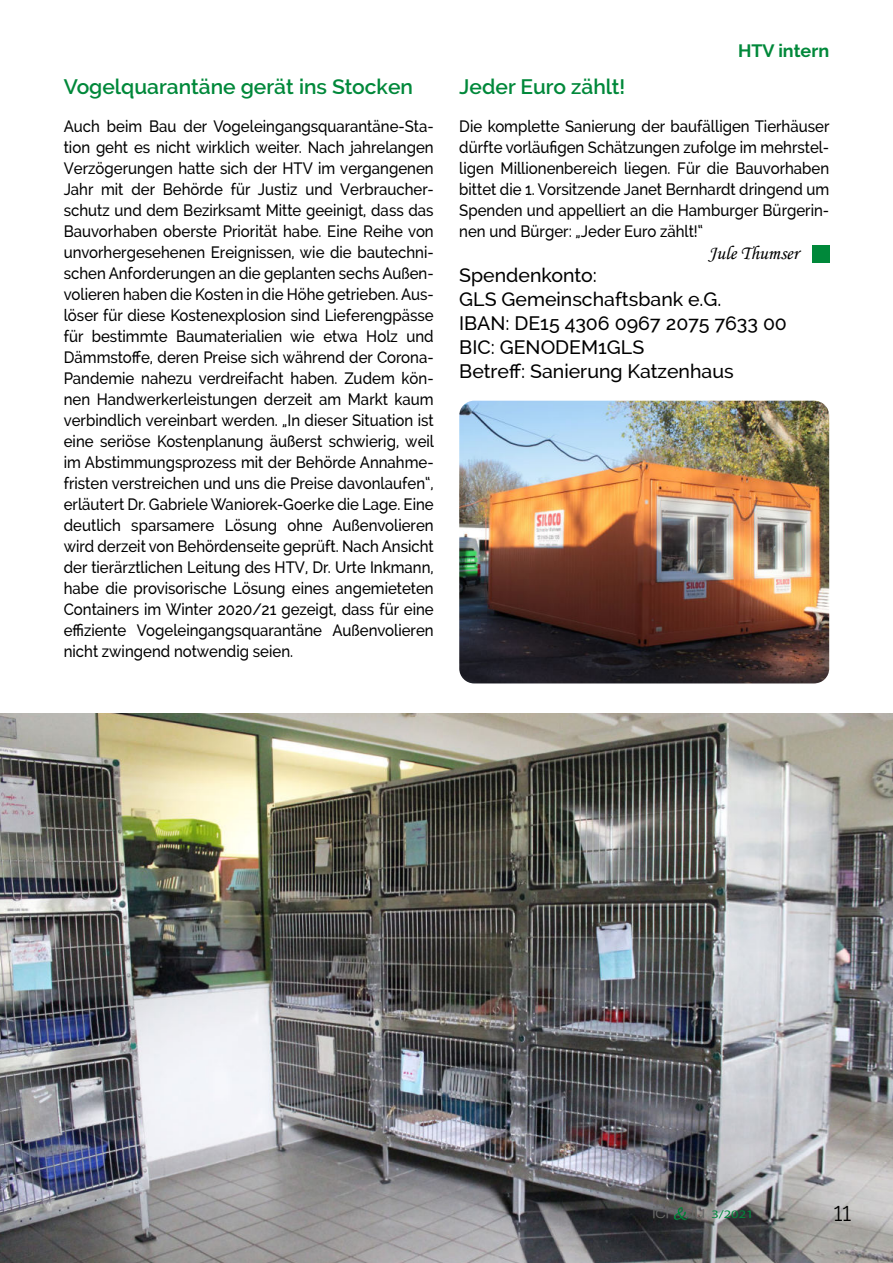
<style>
.page{position:relative;width:893px;height:1263px;background:#fff}
.page>*{position:absolute;margin:0;border:0;box-sizing:border-box;transform-origin:0 0}
.t1{font:600 21px "Raleway";color:#00883a}
.t2{font:21px "Raleway";color:#000}
.t3{font:500 19.5px/24px "Raleway";color:#000}
.t4{font:19.5px "Monotype Corsiva";color:#000}
.t5{font:700 18px "Raleway";color:#00883a}
.t6{font:500 16.5px/21px "Raleway";color:#000;text-align:justify;scale:.91 1}
.t7{font:11.55px "Myriad Pro";color:#00883a;scale:1.26 1}
.s1{font-family:"Helvetica Neue LT";font-weight:300;font-stretch:expanded;font-size:16.95px;color:#666}
</style>
<div class="page">
<img style="left:0;top:713px;width:893px;height:550px">
<img style="left:459px;top:401px;width:370px;height:282px">
<svg style="left:674px;top:1207px;width:14px;height:13px"></svg>
<div style="left:812px;top:246px;width:17px;height:17px;background:#00883a"></div>
<p class="t1" style="left:64px;top:79px;width:351px">Vogelquarantäne gerät ins Stocken</p>
<p class="t6" style="left:64px;top:116px;width:408px">Auch beim Bau der Vogeleingangsquarantäne-Sta&shy;tion geht es nicht wirklich weiter. Nach jahrelangen Verzögerungen hatte sich der HTV im vergangenen Jahr mit der Behörde für Justiz und Verbraucher&shy;schutz und dem Bezirksamt Mitte geeinigt, dass das Bauvorhaben oberste Priorität habe. Eine Reihe von unvorhergesehenen Ereignissen, wie die bautechni&shy;schen Anforderungen an die geplanten sechs Außen&shy;volieren haben die Kosten in die Höhe getrieben. Aus&shy;löser für diese Kostenexplosion sind Lieferengpässe für bestimmte Baumaterialien wie etwa Holz und Dämmstoffe, deren Preise sich während der Corona-Pandemie nahezu verdreifacht haben. Zudem kön&shy;nen Handwerkerleistungen derzeit am Markt kaum verbindlich vereinbart werden. „In dieser Situation ist eine seriöse Kostenplanung äußerst schwierig, weil im Abstimmungsprozess mit der Behörde Annahme&shy;fristen verstreichen und uns die Preise davonlaufen“, erläutert Dr. Gabriele Waniorek-Goerke die Lage. Eine deutlich sparsamere Lösung ohne Außenvolieren wird derzeit von Behördenseite geprüft. Nach Ansicht der tierärztlichen Leitung des HTV, Dr. Urte Inkmann, habe die provisorische Lösung eines angemieteten Containers im Winter 2020/21 gezeigt, dass für eine effiziente Vogeleingangsquarantäne Außenvolieren nicht zwingend notwendig seien.</p>
<p class="t1" style="left:459px;top:79px;width:167px">Jeder Euro zählt!</p>
<p class="t5" style="left:738px;top:41px;width:93px">HTV intern</p>
<p class="t6" style="left:459px;top:116px;width:408px">Die komplette Sanierung der baufälligen Tierhäuser dürfte vorläufigen Schätzungen zufolge im mehrstel&shy;ligen Millionenbereich liegen. Für die Bauvorhaben bittet die 1. Vorsitzende Janet Bernhardt dringend um Spenden und appelliert an die Hamburger Bürgerin&shy;nen und Bürger: „Jeder Euro zählt!“</p>
<p class="t3" style="left:459px;top:263px;width:329px">Spendenkonto:<br>GLS Gemeinschaftsbank e.G.<br>IBAN: DE15 4306 0967 2075 7633 00<br>BIC: GENODEM1GLS<br>Betreff: Sanierung Katzenhaus</p>
<p class="t4" style="left:708px;top:245px;width:92px">Jule Thumser</p>
<p class="t7" style="left:652px;top:1207px;width:82px"><span class="s1">ich du</span> 3/2021</p>
<p class="t2" style="left:834px;top:1201px;width:19px">11</p>
</div>
